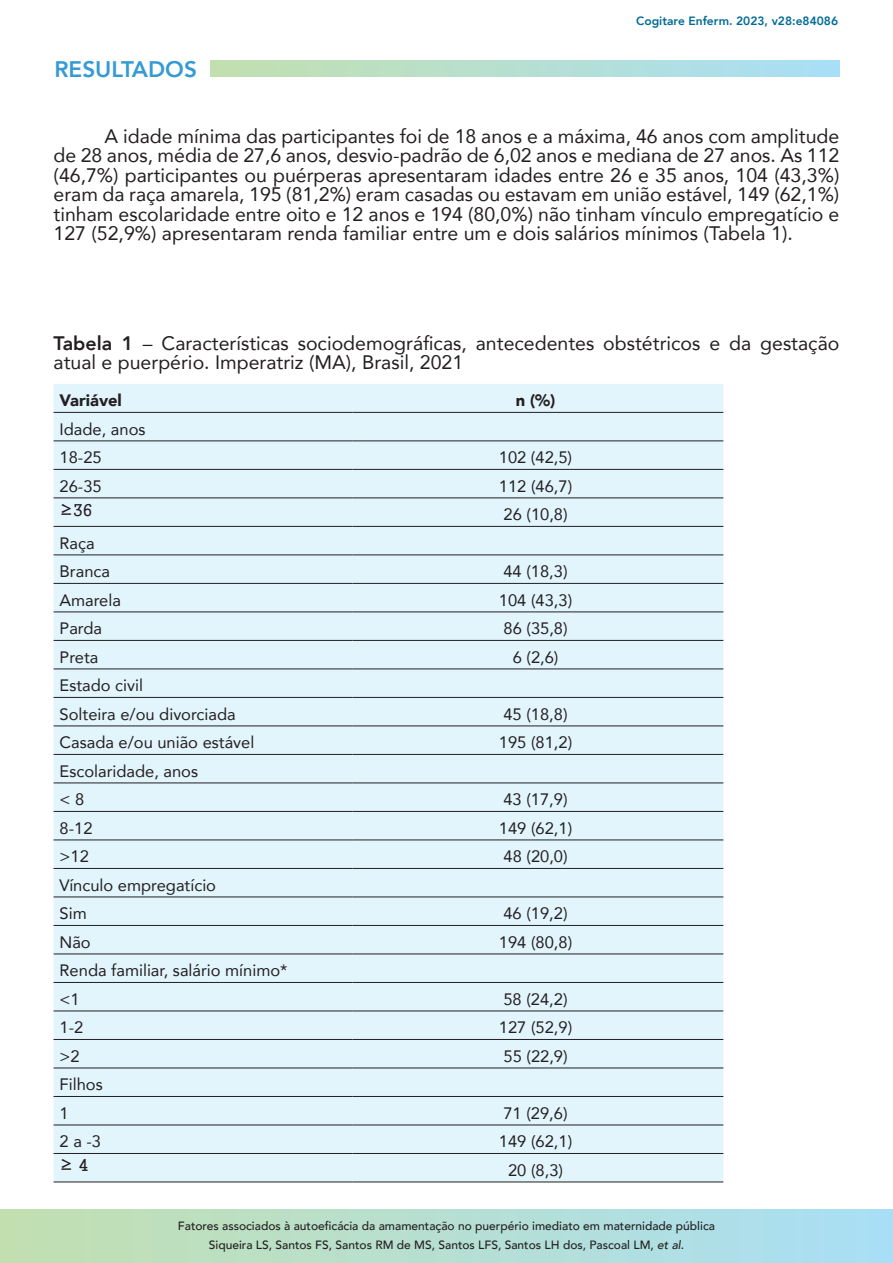
<style>
.page{position:relative;width:893px;height:1263px;background:#fff}
.page>*{position:absolute;margin:0;border:0;box-sizing:border-box;transform-origin:0 0}
.t1{font:800 22.5px "Avenir";color:#349bd3}
.t2{font:19.5px/19.5px "Avenir";color:#231f20;text-align:justify}
.t3{font:16.5px "Avenir";color:#231f20}
.t4{font:900 16.5px "Avenir";color:#231f20}
.t5{font:16.5px "Gungsuh";color:#231f20}
.t6{font:500 12px/18.6px "Avenir";color:#231f20;text-align:center}
.t7{font:800 12px "Avenir";color:#006c95}
.s1{font-weight:800}
.s2{font-style:italic}
</style>
<div class="page">
<svg style="left:0;top:1209px;width:893px;height:54px;background:#b6dfd2"></svg>
<div style="left:210px;top:60px;width:629px;height:17px;background:linear-gradient(to right,#c3dfaf,#a9dff7)"></div>
<div style="left:54px;top:384px;width:669px;height:797px;background:#e2f4fc"></div>
<hr style="left:54px;top:412px;width:298px;height:1px;background:#231f20">
<hr style="left:352px;top:412px;width:371px;height:1px;background:#231f20">
<hr style="left:54px;top:440px;width:298px;height:1px;background:#231f20">
<hr style="left:352px;top:440px;width:371px;height:1px;background:#231f20">
<hr style="left:54px;top:469px;width:298px;height:1px;background:#231f20">
<hr style="left:352px;top:469px;width:371px;height:1px;background:#231f20">
<hr style="left:54px;top:497px;width:298px;height:1px;background:#231f20">
<hr style="left:352px;top:497px;width:371px;height:1px;background:#231f20">
<hr style="left:54px;top:526px;width:298px;height:1px;background:#231f20">
<hr style="left:352px;top:526px;width:371px;height:1px;background:#231f20">
<hr style="left:54px;top:554px;width:298px;height:1px;background:#231f20">
<hr style="left:352px;top:554px;width:371px;height:1px;background:#231f20">
<hr style="left:54px;top:583px;width:298px;height:1px;background:#231f20">
<hr style="left:352px;top:583px;width:371px;height:1px;background:#231f20">
<hr style="left:54px;top:611px;width:298px;height:1px;background:#231f20">
<hr style="left:352px;top:611px;width:371px;height:1px;background:#231f20">
<hr style="left:54px;top:640px;width:298px;height:1px;background:#231f20">
<hr style="left:352px;top:640px;width:371px;height:1px;background:#231f20">
<hr style="left:54px;top:668px;width:298px;height:1px;background:#231f20">
<hr style="left:352px;top:668px;width:371px;height:1px;background:#231f20">
<hr style="left:54px;top:697px;width:298px;height:1px;background:#231f20">
<hr style="left:352px;top:697px;width:371px;height:1px;background:#231f20">
<hr style="left:54px;top:725px;width:298px;height:1px;background:#231f20">
<hr style="left:352px;top:725px;width:371px;height:1px;background:#231f20">
<hr style="left:54px;top:754px;width:298px;height:1px;background:#231f20">
<hr style="left:352px;top:754px;width:371px;height:1px;background:#231f20">
<hr style="left:54px;top:782px;width:298px;height:1px;background:#231f20">
<hr style="left:352px;top:782px;width:371px;height:1px;background:#231f20">
<hr style="left:54px;top:811px;width:298px;height:1px;background:#231f20">
<hr style="left:352px;top:811px;width:371px;height:1px;background:#231f20">
<hr style="left:54px;top:839px;width:298px;height:1px;background:#231f20">
<hr style="left:352px;top:839px;width:371px;height:1px;background:#231f20">
<hr style="left:54px;top:868px;width:298px;height:1px;background:#231f20">
<hr style="left:352px;top:868px;width:371px;height:1px;background:#231f20">
<hr style="left:54px;top:896px;width:298px;height:1px;background:#231f20">
<hr style="left:352px;top:896px;width:371px;height:1px;background:#231f20">
<hr style="left:54px;top:925px;width:298px;height:1px;background:#231f20">
<hr style="left:352px;top:925px;width:371px;height:1px;background:#231f20">
<hr style="left:54px;top:953px;width:298px;height:1px;background:#231f20">
<hr style="left:352px;top:953px;width:371px;height:1px;background:#231f20">
<hr style="left:54px;top:982px;width:298px;height:1px;background:#231f20">
<hr style="left:352px;top:982px;width:371px;height:1px;background:#231f20">
<hr style="left:54px;top:1010px;width:298px;height:1px;background:#231f20">
<hr style="left:352px;top:1010px;width:371px;height:1px;background:#231f20">
<hr style="left:54px;top:1039px;width:298px;height:1px;background:#231f20">
<hr style="left:352px;top:1039px;width:371px;height:1px;background:#231f20">
<hr style="left:54px;top:1067px;width:298px;height:1px;background:#231f20">
<hr style="left:352px;top:1067px;width:371px;height:1px;background:#231f20">
<hr style="left:54px;top:1096px;width:298px;height:1px;background:#231f20">
<hr style="left:352px;top:1096px;width:371px;height:1px;background:#231f20">
<hr style="left:54px;top:1124px;width:298px;height:1px;background:#231f20">
<hr style="left:352px;top:1124px;width:371px;height:1px;background:#231f20">
<hr style="left:54px;top:1153px;width:298px;height:1px;background:#231f20">
<hr style="left:352px;top:1153px;width:371px;height:1px;background:#231f20">
<hr style="left:54px;top:1181px;width:298px;height:1px;background:#231f20">
<hr style="left:352px;top:1181px;width:371px;height:1px;background:#231f20">
<p class="t1" style="left:54px;top:48px;width:144px">RESULTADOS</p>
<p class="t7" style="left:636px;top:10px;width:203px">Cogitare Enferm. 2023, v28:e84086</p>
<p class="t2" style="left:54px;top:126px;width:787px;text-indent:51px">A idade mínima das participantes foi de 18 anos e a máxima, 46 anos com amplitude de 28 anos, média de 27,6 anos, desvio-padrão de 6,02 anos e mediana de 27 anos. As 112 (46,7%) participantes ou puérperas apresentaram idades entre 26 e 35 anos, 104 (43,3%) eram da raça amarela, 195 (81,2%) eram casadas ou estavam em união estável, 149 (62,1%) tinham escolaridade entre oito e 12 anos e 194 (80,0%) não tinham vínculo empregatício e 127 (52,9%) apresentaram renda familiar entre um e dois salários mínimos (Tabela 1).</p>
<p class="t2" style="left:54px;top:333px;width:787px"><span class="s1">Tabela 1</span> – Características sociodemográficas, antecedentes obstétricos e da gestação atual e puerpério. Imperatriz (MA), Brasil, 2021</p>
<p class="t4" style="left:60px;top:386px;width:64px">Variável</p>
<p class="t4" style="left:516px;top:386px;width:41px">n (%)</p>
<p class="t3" style="left:60px;top:416px;width:87px">Idade, anos</p>
<p class="t3" style="left:60px;top:444px;width:44px">18-25</p>
<p class="t3" style="left:499px;top:444px;width:75px">102 (42,5)</p>
<p class="t3" style="left:60px;top:473px;width:44px">26-35</p>
<p class="t3" style="left:499px;top:473px;width:75px">112 (46,7)</p>
<p class="t5" style="left:60px;top:502px;width:34px">≥36</p>
<p class="t3" style="left:503px;top:501px;width:66px">26 (10,8)</p>
<p class="t3" style="left:60px;top:530px;width:37px">Raça</p>
<p class="t3" style="left:60px;top:558px;width:52px">Branca</p>
<p class="t3" style="left:503px;top:558px;width:66px">44 (18,3)</p>
<p class="t3" style="left:60px;top:587px;width:63px">Amarela</p>
<p class="t3" style="left:499px;top:587px;width:75px">104 (43,3)</p>
<p class="t3" style="left:60px;top:615px;width:44px">Parda</p>
<p class="t3" style="left:503px;top:615px;width:66px">86 (35,8)</p>
<p class="t3" style="left:60px;top:644px;width:40px">Preta</p>
<p class="t3" style="left:513px;top:644px;width:47px">6 (2,6)</p>
<p class="t3" style="left:60px;top:672px;width:85px">Estado civil</p>
<p class="t3" style="left:60px;top:701px;width:178px">Solteira e/ou divorciada</p>
<p class="t3" style="left:503px;top:701px;width:66px">45 (18,8)</p>
<p class="t3" style="left:60px;top:729px;width:196px">Casada e/ou união estável</p>
<p class="t3" style="left:499px;top:729px;width:75px">195 (81,2)</p>
<p class="t3" style="left:60px;top:758px;width:140px">Escolaridade, anos</p>
<p class="t3" style="left:60px;top:786px;width:26px">&lt; 8</p>
<p class="t3" style="left:503px;top:786px;width:66px">43 (17,9)</p>
<p class="t3" style="left:60px;top:815px;width:35px">8-12</p>
<p class="t3" style="left:499px;top:815px;width:75px">149 (62,1)</p>
<p class="t3" style="left:60px;top:843px;width:31px">&gt;12</p>
<p class="t3" style="left:503px;top:843px;width:66px">48 (20,0)</p>
<p class="t3" style="left:60px;top:872px;width:158px">Vínculo empregatício</p>
<p class="t3" style="left:60px;top:900px;width:29px">Sim</p>
<p class="t3" style="left:503px;top:900px;width:66px">46 (19,2)</p>
<p class="t3" style="left:60px;top:929px;width:33px">Não</p>
<p class="t3" style="left:499px;top:929px;width:75px">194 (80,8)</p>
<p class="t3" style="left:60px;top:957px;width:230px">Renda familiar, salário mínimo*</p>
<p class="t3" style="left:60px;top:986px;width:22px">&lt;1</p>
<p class="t3" style="left:503px;top:986px;width:66px">58 (24,2)</p>
<p class="t3" style="left:60px;top:1014px;width:25px">1-2</p>
<p class="t3" style="left:499px;top:1014px;width:75px">127 (52,9)</p>
<p class="t3" style="left:60px;top:1043px;width:22px">&gt;2</p>
<p class="t3" style="left:503px;top:1043px;width:66px">55 (22,9)</p>
<p class="t3" style="left:60px;top:1071px;width:45px">Filhos</p>
<p class="t3" style="left:60px;top:1100px;width:11px">1</p>
<p class="t3" style="left:503px;top:1100px;width:66px">71 (29,6)</p>
<p class="t3" style="left:60px;top:1128px;width:43px">2 a -3</p>
<p class="t3" style="left:499px;top:1128px;width:75px">149 (62,1)</p>
<p class="t5" style="left:60px;top:1157px;width:30px">≥ 4</p>
<p class="t3" style="left:508px;top:1157px;width:57px">20 (8,3)</p>
<p class="t6" style="left:178px;top:1216px;width:539px">Fatores associados à autoeficácia da amamentação no puerpério imediato em maternidade pública<br>Siqueira LS, Santos FS, Santos RM de MS, Santos LFS, Santos LH dos, Pascoal LM, <span class="s2">et al</span>.</p>
</div>
